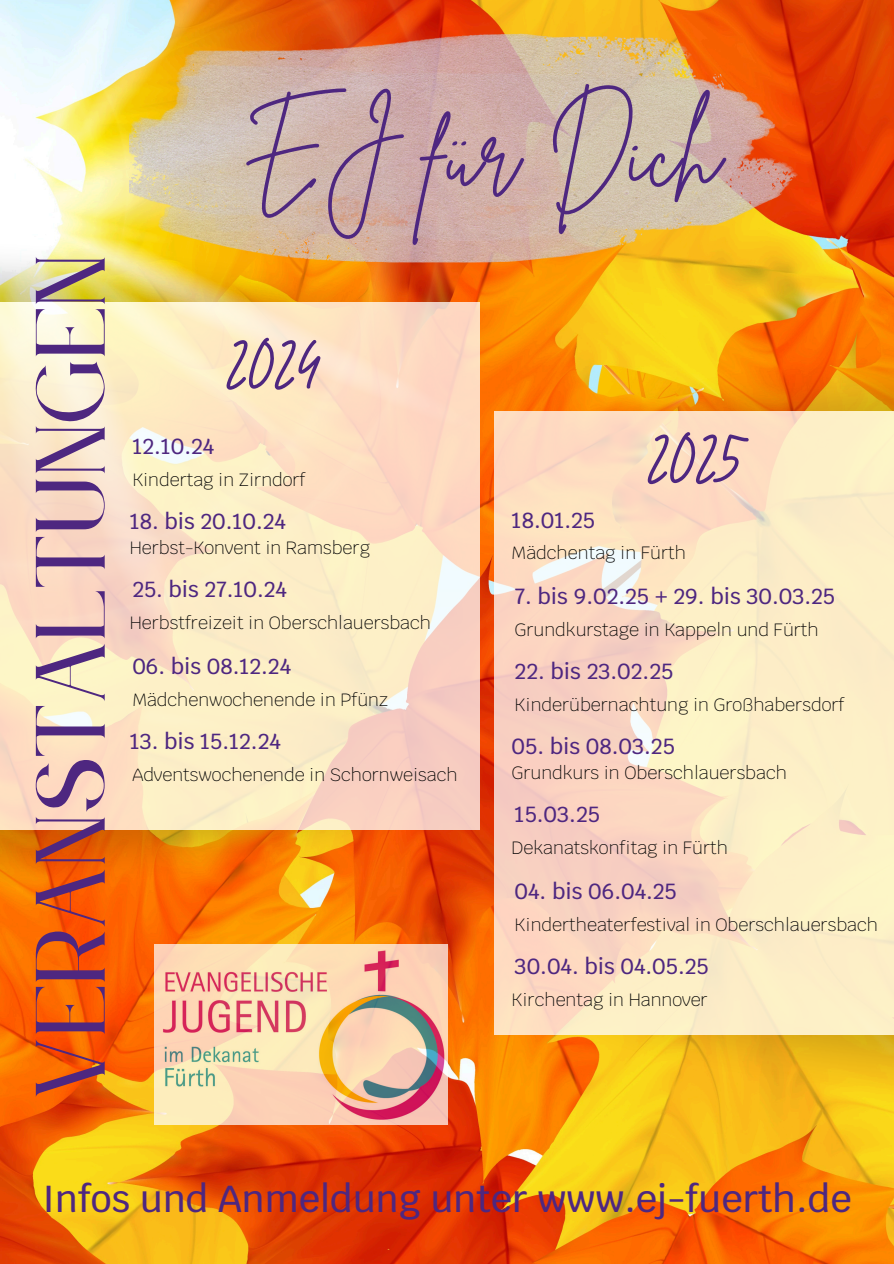
<style>
.page{position:relative;width:894px;height:1264px;background:#fff}
.page>*{position:absolute;margin:0;border:0;box-sizing:border-box;transform-origin:0 0}
.t1{font:94.5px "Brittany Signature";color:#4e2780}
.t2{font:86.25px "Le Jour Serif";color:#4e2780}
.t3{font:86.25px "Brittany Signature";color:#4e2780}
.t4{font:500 37.5px "Krub";color:#4e2780}
.t5{font:500 21.9px "Krub";color:#4e2780}
.t6{font:200 17.85px "Krub";color:#000}
.t7{font:200 17.7px "Krub";color:#000}
</style>
<div class="page">
<img style="left:0;top:0;width:893px;height:1263px">
<img style="left:457px;top:967px;width:436px;height:230px">
<img style="left:480px;top:248px;width:413px;height:325px">
<svg style="left:493px;top:411px;width:400px;height:623px;fill:#fde9c6"></svg>
<img style="left:0;top:692px;width:511px;height:275px">
<img style="left:0;top:165px;width:511px;height:275px">
<svg style="left:0;top:302px;width:480px;height:527px"></svg>
<img style="left:154px;top:944px;width:293px;height:180px">
<img style="left:130px;top:33px;width:667px;height:230px">
<p class="t2" style="left:24px;top:1097px;width:846px;rotate:-90deg">VERANSTALTUNGEN</p>
<p class="t1" style="left:243px;top:90px;width:479px">EJ für Dich</p>
<h2 class="t3" style="left:226px;top:304px;width:96px">2024</h2>
<h2 class="t5" style="left:132px;top:432px;width:83px">12.10.24</h2>
<h4 class="t7" style="left:132px;top:468px;width:175px">Kindertag in Zirndorf</h4>
<p class="t5" style="left:130px;top:507px;width:158px">18. bis 20.10.24</p>
<h4 class="t7" style="left:130px;top:536px;width:242px">Herbst-Konvent in Ramsberg</h4>
<p class="t5" style="left:132px;top:574px;width:156px">25. bis 27.10.24</p>
<h4 class="t7" style="left:130px;top:610px;width:302px">Herbstfreizeit in Oberschlauersbach</h4>
<p class="t5" style="left:132px;top:651px;width:160px">06. bis 08.12.24</p>
<h4 class="t7" style="left:132px;top:688px;width:257px">Mädchenwochenende in Pfünz</h4>
<p class="t5" style="left:130px;top:726px;width:152px">13. bis 15.12.24</p>
<h4 class="t7" style="left:132px;top:762px;width:327px">Adventswochenende in Schornweisach</h4>
<p class="t3" style="left:647px;top:398px;width:97px">2025</p>
<h4 class="t5" style="left:511px;top:506px;width:85px">18.01.25</h4>
<p class="t6" style="left:511px;top:541px;width:176px">Mädchentag in Fürth</p>
<h4 class="t5" style="left:514px;top:582px;width:322px">7. bis 9.02.25 + 29. bis 30.03.25</h4>
<p class="t6" style="left:514px;top:618px;width:305px">Grundkurstage in Kappeln und Fürth</p>
<h4 class="t5" style="left:514px;top:657px;width:160px">22. bis 23.02.25</h4>
<p class="t6" style="left:514px;top:693px;width:331px">Kinderübernachtung in Großhabersdorf</p>
<h4 class="t5" style="left:511px;top:732px;width:165px">05. bis 08.03.25</h4>
<p class="t6" style="left:511px;top:761px;width:277px">Grundkurs in Oberschlauersbach</p>
<h4 class="t5" style="left:514px;top:800px;width:87px">15.03.25</h4>
<p class="t6" style="left:511px;top:836px;width:218px">Dekanatskonfitag in Fürth</p>
<h1 class="t5" style="left:514px;top:877px;width:164px">04. bis 06.04.25</h1>
<p class="t6" style="left:514px;top:913px;width:365px">Kindertheaterfestival in Oberschlauersbach</p>
<h4 class="t5" style="left:514px;top:952px;width:195px">30.04. bis 04.05.25</h4>
<p class="t6" style="left:511px;top:987px;width:197px">Kirchentag in Hannover</p>
<h2 class="t4" style="left:42px;top:1173px;width:810px">Infos und Anmeldung unter www.ej-fuerth.de</h2>
</div>
